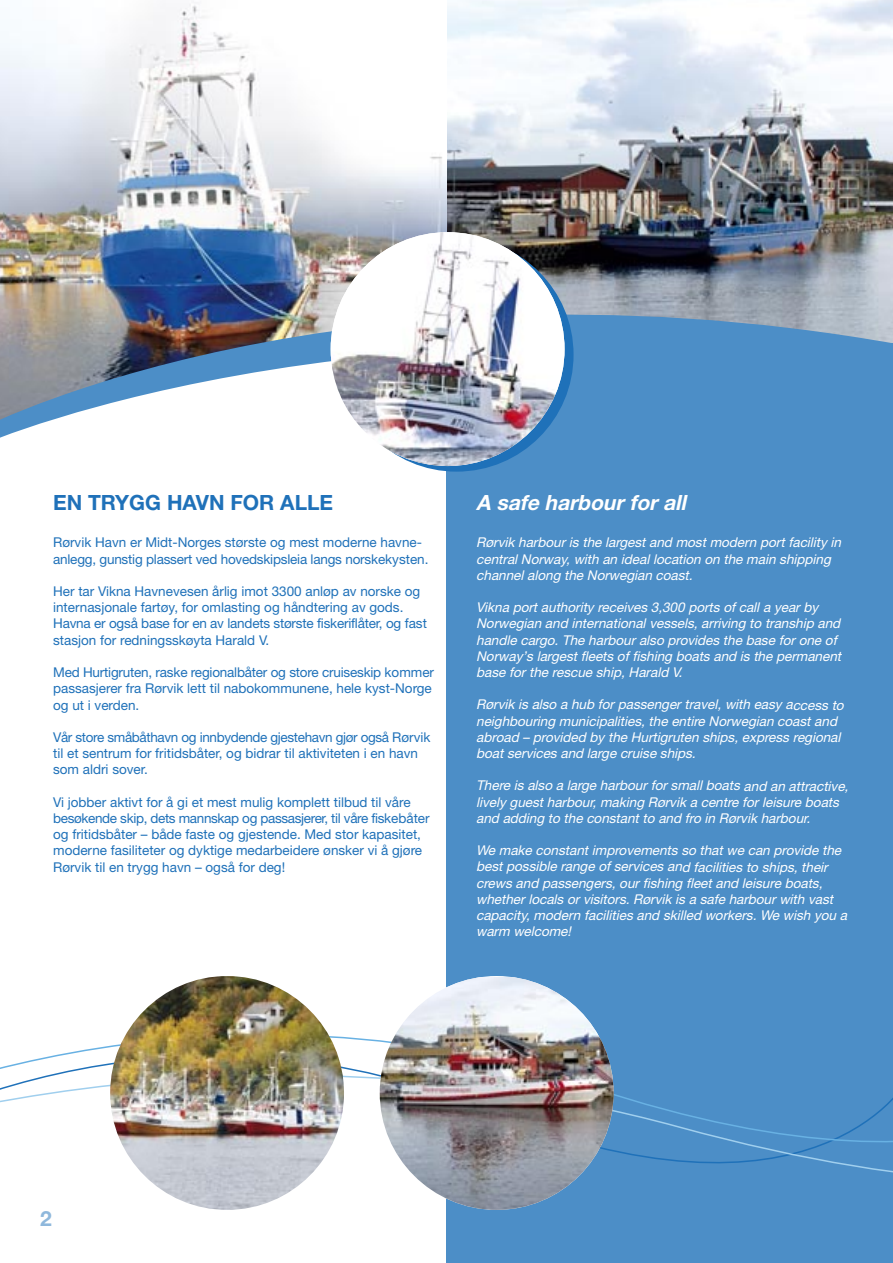
<style>
.page{position:relative;width:893px;height:1263px;background:#fff}
.page>*{position:absolute;margin:0;border:0;box-sizing:border-box;transform-origin:0 0}
.t1{font:700 21px "Helvetica Neue LT";color:#1f71b9}
.t2{font:italic 700 21px "Helvetica Neue LT";color:#fff}
.t3{font:700 21px "Helvetica Neue LT";color:#8fb8dc}
.t4{font:italic 13.5px/16.2px "Helvetica Neue LT";color:#fff}
.t5{font:13.5px/16.2px "Helvetica Neue LT";color:#1f71b9}
</style>
<div class="page">
<img style="left:446px;top:0;width:447px;height:220px">
<img style="left:0;top:4px;width:446px;height:216px">
<img style="left:0;top:220px;width:893px;height:42px">
<img style="left:0;top:262px;width:893px;height:209px">
<div style="left:446px;top:343px;width:447px;height:920px;background:#4c8ec7"></div>
<div style="left:340px;top:238px;width:233px;height:234px;background:#1f71b9;border-radius:50%"></div>
<img style="left:331px;top:232px;width:233px;height:234px;border-radius:50%">
<svg style="left:0;top:976px;width:893px;height:234px"></svg>
<img style="left:110px;top:976px;width:234px;height:234px;border-radius:50%">
<img style="left:380px;top:977px;width:234px;height:233px">
<h1 class="t1" style="left:53px;top:495px;width:281px">EN TRYGG HAVN FOR ALLE</h1>
<p class="t5" style="left:53px;top:536px;width:377px">Rørvik Havn er Midt-Norges største og mest moderne havne&shy;anlegg, gunstig plassert ved hovedskipsleia langs norskekysten.</p>
<p class="t5" style="left:53px;top:585px;width:375px">Her tar Vikna Havnevesen årlig imot 3300 anløp av norske og internasjonale fartøy, for omlasting og håndtering av gods.<br>Havna er også base for en av landets største fiskeriflåter, og fast stasjon for redningsskøyta Harald V.</p>
<p class="t5" style="left:53px;top:666px;width:382px">Med Hurtigruten, raske regionalbåter og store cruiseskip kommer passasjerer fra Rørvik lett til nabokommunene, hele kyst-Norge og ut i verden.</p>
<p class="t5" style="left:53px;top:730px;width:379px">Vår store småbåthavn og innbydende gjestehavn gjør også Rørvik til et sentrum for fritidsbåter, og bidrar til aktiviteten i en havn som aldri sover.</p>
<p class="t5" style="left:53px;top:795px;width:378px">Vi jobber aktivt for å gi et mest mulig komplett tilbud til våre besøkende skip, dets mannskap og passasjerer, til våre fiskebåter og fritidsbåter – både faste og gjestende. Med stor kapasitet, moderne fasiliteter og dyktige medarbeidere ønsker vi å gjøre Rørvik til en trygg havn – også for deg!</p>
<h1 class="t2" style="left:476px;top:495px;width:215px">A safe harbour for all</h1>
<p class="t4" style="left:476px;top:536px;width:369px">Rørvik harbour is the largest and most modern port facility in central Norway, with an ideal location on the main shipping channel along the Norwegian coast.</p>
<p class="t4" style="left:476px;top:601px;width:369px">Vikna port authority receives 3,300 ports of call a year by Norwegian and international vessels, arriving to tranship and handle cargo. The harbour also provides the base for one of Norway ’s largest fleets of fishing boats and is the permanent base for the rescue ship, Harald V.</p>
<p class="t4" style="left:476px;top:698px;width:372px">Rørvik is also a hub for passenger travel, with easy access to neighbouring municipalities, the entire Norwegian coast and abroad – provided by the Hurtigruten ships, express regional boat services and large cruise ships.</p>
<p class="t4" style="left:476px;top:779px;width:376px">There is also a large harbour for small boats and an attractive, lively guest harbour, making Rørvik a centre for leisure boats and adding to the constant to and fro in Rørvik harbour.</p>
<p class="t4" style="left:476px;top:844px;width:375px">We make constant improvements so that we can provide the best possible range of services and facilities to ships, their crews and passengers, our fishing fleet and leisure boats, whether locals or visitors. Rørvik is a safe harbour with vast capacity, modern facilities and skilled workers. We wish you a warm welcome!</p>
<h1 class="t3" style="left:40px;top:1211px;width:13px">2</h1>
</div>
